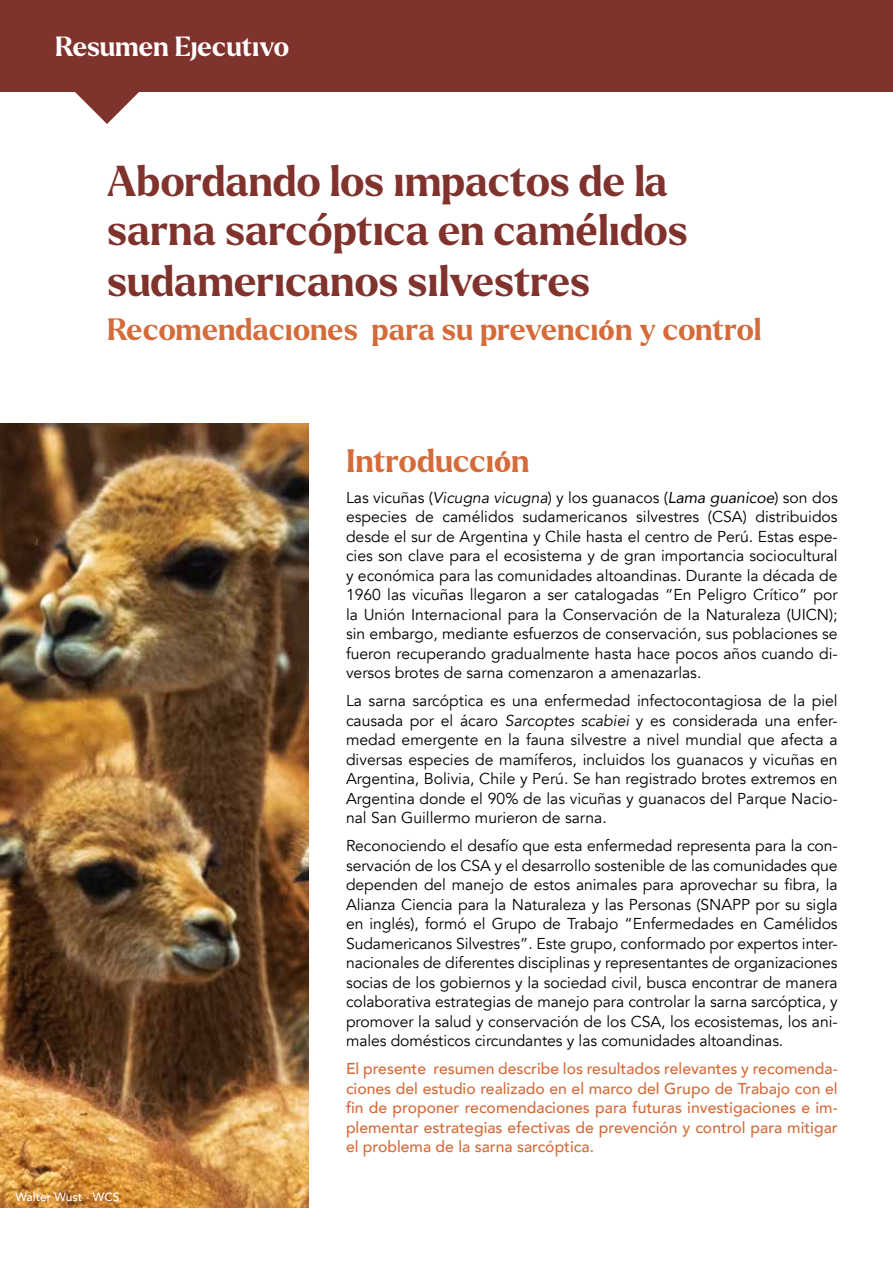
<style>
.page{position:relative;width:893px;height:1263px;background:#fff}
.page>*{position:absolute;margin:0;border:0;box-sizing:border-box;transform-origin:0 0}
.t1{font:700 42px/49.9px "Larken DEMO";color:#80322d}
.t2{font:700 31.5px "Larken DEMO";letter-spacing:-.005em;color:#d46b39}
.t3{font:700 30px "Larken DEMO";color:#d46b39}
.t4{font:700 27px "Larken DEMO";color:#fff}
.t5{font:15.75px/19.5px "Avenir";color:#000;text-align:justify}
.t6{font:500 15.75px/19.5px "Avenir";color:#d46b39;text-align:justify}
.t7{font:500 12px "Avenir";color:#fff}
.s1{font-family:"PT Serif"}
.s2{font-family:"Danilo Catalina";font-weight:400}
.s3{font-style:italic}
</style>
<div class="page">
<div style="left:0;top:0;width:893px;height:91px;background:#80322d"></div>
<svg style="left:74px;top:91px;width:66px;height:33px"></svg>
<img style="left:0;top:423px;width:308px;height:785px">
<h3 class="t4" style="left:55px;top:34px;width:235px">Resumen Ejecutivo</h3>
<h1 class="t1" style="left:107px;top:158px;width:582px">Abordando los impactos de la sarna sarc<span class="s1">ó</span>ptica en cam<span class="s1">é</span>lidos sudamericanos silvestres</h1>
<h3 class="t3" style="left:107px;top:316px;width:656px">Recomendaciones para su prevenci<span class="s2">ó</span>n y control</h3>
<h2 class="t2" style="left:346px;top:446px;width:185px">Introducci<span class="s2">ó</span>n</h2>
<p class="t7" style="left:16px;top:1186px;width:105px">Walter Wust - WCS</p>
<p class="t5" style="left:346px;top:488px;width:493px">Las vicuñas (<span class="s3">Vicugna vicugna</span>) y los guanacos (<span class="s3">Lama guanicoe</span>) son dos especies de camélidos sudamericanos silvestres (CSA) distribuidos desde el sur de Argentina y Chile hasta el centro de Perú. Estas espe&shy;cies son clave para el ecosistema y de gran importancia sociocultural y económica para las comunidades altoandinas. Durante la década de 1960 las vicuñas llegaron a ser catalogadas “En Peligro Crítico” por la Unión Internacional para la Conservación de la Naturaleza (UICN); sin embargo, mediante esfuerzos de conservación, sus poblaciones se fueron recuperando gradualmente hasta hace pocos años cuando di&shy;versos brotes de sarna comenzaron a amenazarlas.</p>
<p class="t5" style="left:346px;top:691px;width:493px">La sarna sarcóptica es una enfermedad infectocontagiosa de la piel causada por el ácaro <span class="s3">Sarcoptes scabiei</span> y es considerada una enfer&shy;medad emergente en la fauna silvestre a nivel mundial que afecta a diversas especies de mamíferos, incluidos los guanacos y vicuñas en Argentina, Bolivia, Chile y Perú. Se han registrado brotes extremos en Argentina donde el 90% de las vicuñas y guanacos del Parque Nacio&shy;nal San Guillermo murieron de sarna.</p>
<p class="t5" style="left:346px;top:836px;width:493px">Reconociendo el desafío que esta enfermedad representa para la con&shy;servación de los CSA y el desarrollo sostenible de las comunidades que dependen del manejo de estos animales para aprovechar su fibra, la Alianza Ciencia para la Naturaleza y las Personas (SNAPP por su sigla en inglés), formó el Grupo de Trabajo “Enfermedades en Camélidos Sudamericanos Silvestres”. Este grupo, conformado por expertos inter&shy;nacionales de diferentes disciplinas y representantes de organizaciones socias de los gobiernos y la sociedad civil, busca encontrar de manera colaborativa estrategias de manejo para controlar la sarna sarcóptica, y promover la salud y conservación de los CSA, los ecosistemas, los ani&shy;males domésticos circundantes y las comunidades altoandinas.</p>
<p class="t6" style="left:346px;top:1058px;width:493px">El presente resumen describe los resultados relevantes y recomenda&shy;ciones del estudio realizado en el marco del Grupo de Trabajo con el fin de proponer recomendaciones para futuras investigaciones e im&shy;plementar estrategias efectivas de prevención y control para mitigar el problema de la sarna sarcóptica.</p>
</div>
